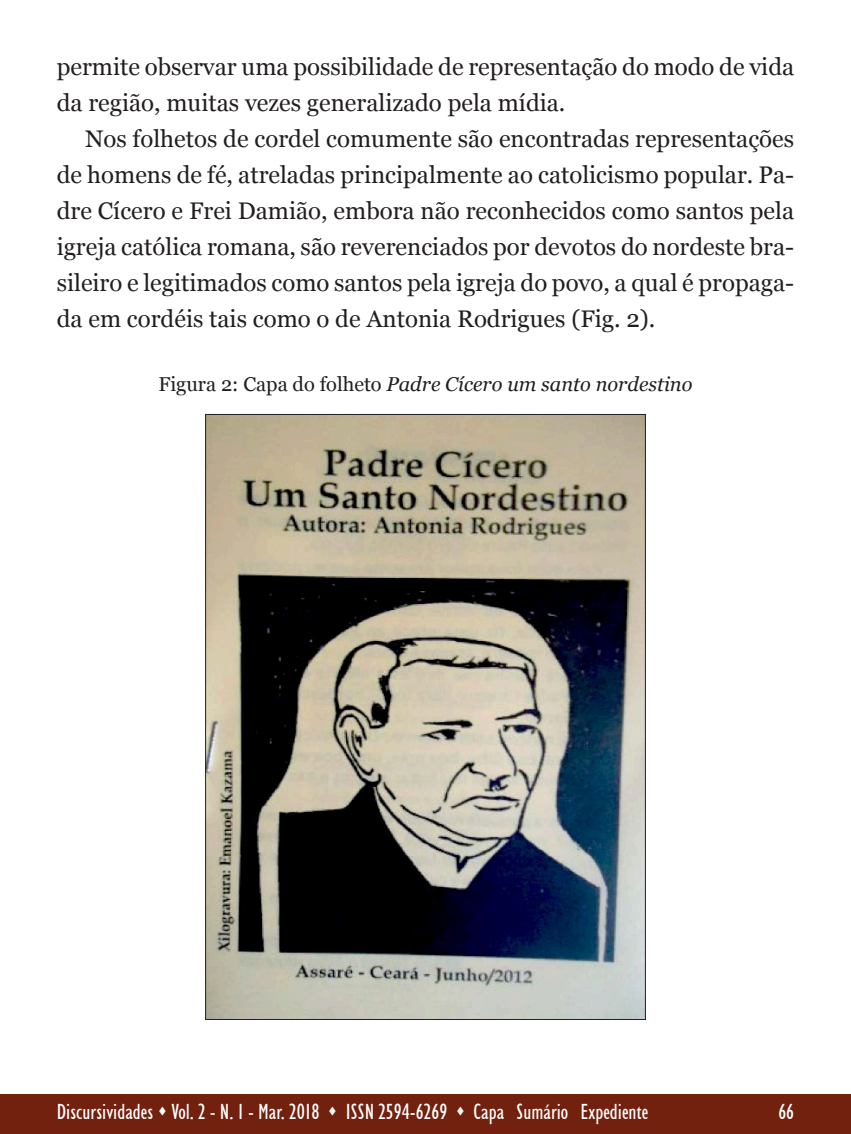
<style>
.page{position:relative;width:851px;height:1134px;background:#fff}
.page>*{position:absolute;margin:0;border:0;box-sizing:border-box;transform-origin:0 0}
.t1{font:24px/36px "Georgia";color:#231f20}
.t2{font:condensed 22px "Humanist 521 BT";color:#fff}
.t3{font:italic 20px "Georgia";color:#231f20}
.s1{font-style:normal}
</style>
<div class="page">
<div style="left:0;top:1094px;width:850px;height:40px;background:#72210f"></div>
<img style="left:207px;top:416px;width:436px;height:602px">
<p class="t1" style="left:57px;top:49px;width:738px">permite observar uma possibilidade de representação do modo de vida da região, muitas vezes generalizado pela mídia.</p>
<p class="t1" style="left:57px;top:121px;width:738px;text-align:justify;text-indent:28px">Nos folhetos de cordel comumente são encontradas representações de homens de fé, atreladas principalmente ao catolicismo popular. Pa&shy;dre Cícero e Frei Damião, embora não reconhecidos como santos pela igreja católica romana, são reverenciados por devotos do nordeste bra&shy;sileiro e legitimados como santos pela igreja do povo, a qual é propaga&shy;da em cordéis tais como o de Antonia Rodrigues (Fig. 2).</p>
<p class="t3" style="left:158px;top:369px;width:535px"><span class="s1">Figura 2: Capa do folheto</span> Padre Cícero um santo nordestino</p>
<p class="t2" style="left:57px;top:1099px;width:593px">Discursividades ▲ Vol. 2 - N. 1 - Mar. 2018 ▲ ISSN 2594-6269 ▲ Capa Sumário Expediente</p>
<p class="t2" style="left:778px;top:1099px;width:17px">66</p>
</div>
